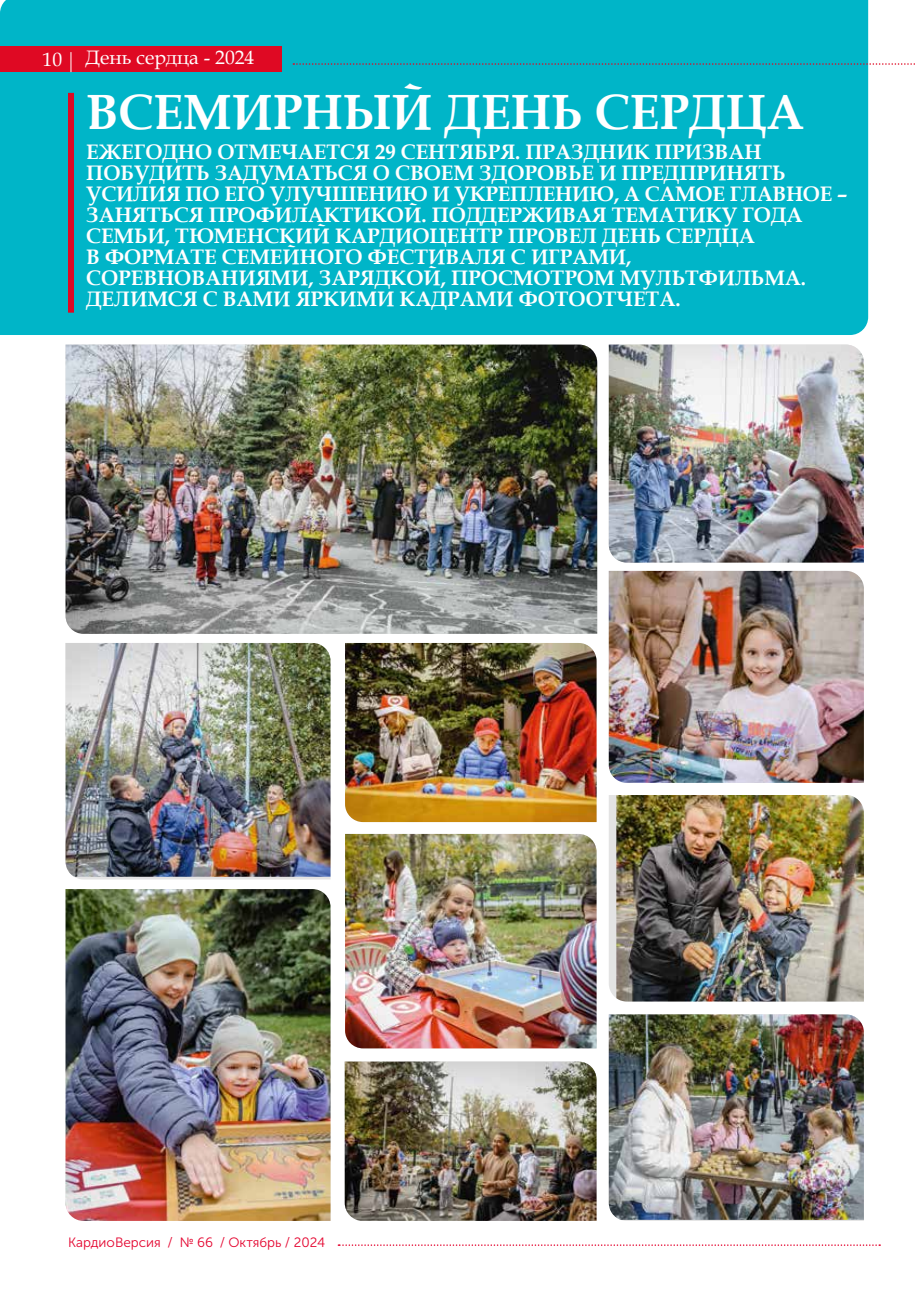
<style>
.page{position:relative;width:915px;height:1306px;background:#fff}
.page>*{position:absolute;margin:0;border:0;box-sizing:border-box;transform-origin:0 0}
.t1{font:700 49.5px "Book Antiqua";color:#fff}
.t2{font:700 21px/21px "Book Antiqua";color:#fff}
.t3{font:19.5px "Book Antiqua";color:#fff}
.t4{font:13.5px "Museo Sans Cyrl 300";color:#e4032e}
</style>
<div class="page">
<svg style="left:338px;top:1244px;width:541px;height:1px"></svg>
<div style="left:0;top:0;width:867px;height:335px;background:#00b5c8"></div>
<div style="left:0;top:47px;width:282px;height:25px;background:#df0923"></div>
<svg style="left:71px;top:52px;width:1px;height:20px"></svg>
<svg style="left:293px;top:63px;width:622px;height:2px"></svg>
<div style="left:68px;top:93px;width:6px;height:220px;background:#df0923"></div>
<img style="left:65px;top:889px;width:265px;height:331px">
<img style="left:65px;top:344px;width:532px;height:290px">
<img style="left:345px;top:643px;width:251px;height:179px">
<img style="left:345px;top:834px;width:251px;height:214px">
<img style="left:344px;top:1061px;width:252px;height:159px">
<img style="left:608px;top:344px;width:255px;height:218px">
<img style="left:608px;top:571px;width:255px;height:211px">
<svg style="left:609px;top:795px;width:7px;height:203px"></svg>
<img style="left:616px;top:795px;width:247px;height:206px">
<img style="left:608px;top:1014px;width:255px;height:205px">
<img style="left:65px;top:643px;width:265px;height:233px">
<p class="t3" style="left:43px;top:44px;width:213px">10 День сердца - 2024</p>
<h1 class="t1" style="left:86px;top:79px;width:719px">ВСЕМИРНЫЙ ДЕНЬ СЕРДЦА</h1>
<p class="t2" style="left:86px;top:141px;width:762px">ЕЖЕГОДНО ОТМЕЧАЕТСЯ 29 СЕНТЯБРЯ. ПРАЗДНИК ПРИЗВАН ПОБУДИТЬ ЗАДУМАТЬСЯ О СВОЕМ ЗДОРОВЬЕ И ПРЕДПРИНЯТЬ УСИЛИЯ ПО ЕГО УЛУЧШЕНИЮ И УКРЕПЛЕНИЮ, А САМОЕ ГЛАВНОЕ – ЗАНЯТЬСЯ ПРОФИЛАКТИКОЙ. ПОДДЕРЖИВАЯ ТЕМАТИКУ ГОДА СЕМЬИ, ТЮМЕНСКИЙ КАРДИОЦЕНТР ПРОВЕЛ ДЕНЬ СЕРДЦА<br>В ФОРМАТЕ СЕМЕЙНОГО ФЕСТИВАЛЯ С ИГРАМИ, СОРЕВНОВАНИЯМИ, ЗАРЯДКОЙ, ПРОСМОТРОМ МУЛЬТФИЛЬМА.<br>ДЕЛИМСЯ С ВАМИ ЯРКИМИ КАДРАМИ ФОТООТЧЕТА.</p>
<p class="t4" style="left:68px;top:1234px;width:258px">КардиоВерсия / № 66 / Октябрь / 2024</p>
</div>
